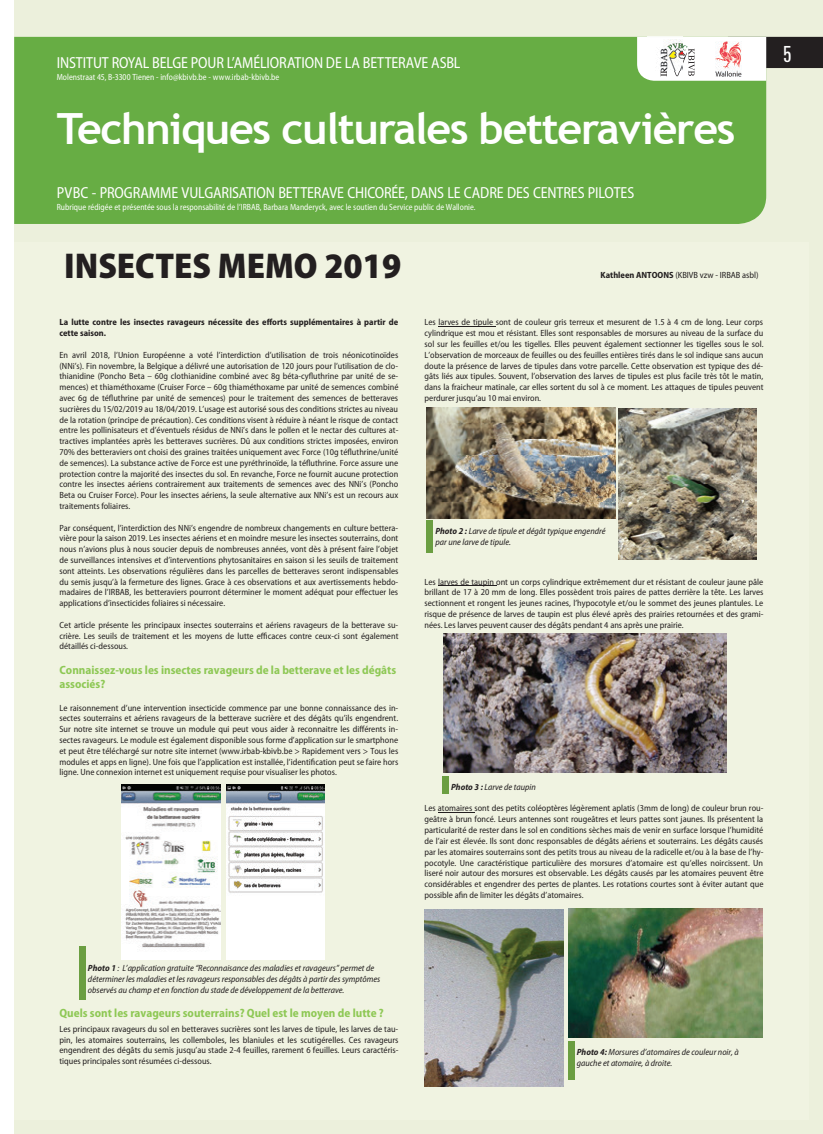
<style>
.page{position:relative;width:823px;height:1134px;background:#fff}
.page>*{position:absolute;margin:0;border:0;box-sizing:border-box;transform-origin:0 0}
.t1{font:700 43px "Trebuchet MS";letter-spacing:-.03em;color:#fff}
.t2{font:900 semi-condensed 36px "Myriad Pro";color:#231f20}
.t3{font:500 condensed 22.5px "DINOT";color:#fff}
.t4{font:semi-condensed 16px "Myriad Pro";letter-spacing:-.005em;color:#fff;scale:.95 1}
.t5{font:700 semi-condensed 12px/14.4px "Myriad Pro";color:#8ec855}
.t6{font:semi-condensed 9px/10.8px "Myriad Pro";color:#231f20;text-align:justify}
.t7{font:italic semi-condensed 9px/10.8px "Myriad Pro";color:#231f20}
.t8{font:semi-condensed 9px "Myriad Pro";letter-spacing:.005em;color:#fff;scale:.92 1}
.t9{font:700 semi-condensed 9px/10.8px "Myriad Pro";color:#231f20}
.s1{font-weight:700}
</style>
<div class="page">
<div style="left:14px;top:0;width:808px;height:1134px;background:#ecf0dc"></div>
<div style="left:14px;top:37px;width:751px;height:187px;background:#67ad44"></div>
<svg style="left:636px;top:37px;width:186px;height:44px;background:#b2b3ae"></svg>
<div style="left:710px;top:41px;width:35px;height:35px;background:#fff"></div>
<img style="left:715px;top:41px;width:26px;height:35px">
<hr style="left:438px;top:326px;width:57px;height:1px;background:#231f20">
<hr style="left:438px;top:585px;width:58px;height:1px;background:#231f20">
<hr style="left:437px;top:812px;width:37px;height:1px;background:#231f20">
<img style="left:226px;top:784px;width:99px;height:175px">
<div style="left:79px;top:946px;width:6px;height:53px;background:#6b9e41"></div>
<img style="left:121px;top:784px;width:99px;height:175px">
<img style="left:426px;top:408px;width:189px;height:111px">
<img style="left:618px;top:408px;width:137px;height:152px">
<div style="left:426px;top:520px;width:6px;height:32px;background:#6b9e41"></div>
<img style="left:443px;top:633px;width:283px;height:139px">
<div style="left:442px;top:776px;width:6px;height:18px;background:#6b9e41"></div>
<img style="left:568px;top:909px;width:194px;height:128px">
<img style="left:424px;top:909px;width:139px;height:177px">
<div style="left:567px;top:1041px;width:6px;height:38px;background:#6b9e41"></div>
<img style="left:646px;top:36px;width:36px;height:35px">
<h3 class="t4" style="left:57px;top:54px;width:426px">INSTITUT ROYAL BELGE POUR L’AMÉLIORATION DE LA BETTERAVE ASBL</h3>
<p class="t8" style="left:57px;top:72px;width:243px">Molenstraat 45, B-3300 Tienen - info@kbivb.be - www.irbab-kbivb.be</p>
<h1 class="t1" style="left:57px;top:102px;width:679px">Techniques culturales betteravières</h1>
<h3 class="t4" style="left:57px;top:184px;width:609px">PVBC - PROGRAMME VULGARISATION BETTERAVE CHICORÉE, DANS LE CADRE DES CENTRES PILOTES</h3>
<p class="t8" style="left:57px;top:202px;width:456px">Rubrique rédigée et présentée sous la responsabilité de l’IRBAB, Barbara Manderyck, avec le soutien du Service public de Wallonie.</p>
<h2 class="t2" style="left:64px;top:246px;width:338px">INSECTES MEMO 2019</h2>
<p class="t9" style="left:59px;top:317px;width:340px">La lutte contre les insectes ravageurs nécessite des efforts supplémentaires à partir de cette saison.</p>
<p class="t6" style="left:59px;top:349px;width:340px">En avril 2018, l’Union Européenne a voté l’interdiction d’utilisation de trois néonicotinoïdes (NNi’s). Fin novembre, la Belgique a délivré une autorisation de 120 jours pour l’utilisation de clo&shy;thianidine (Poncho Beta – 60g clothianidine combiné avec 8g béta-cyfluthrine par unité de se&shy;mences) et thiaméthoxame (Cruiser Force – 60g thiaméthoxame par unité de semences combiné avec 6g de téfluthrine par unité de semences) pour le traitement des semences de betteraves sucrières du 15/02/2019 au 18/04/2019. L’usage est autorisé sous des conditions strictes au niveau de la rotation (principe de précaution). Ces conditions visent à réduire à néant le risque de contact entre les pollinisateurs et d’éventuels résidus de NNi’s dans le pollen et le nectar des cultures at&shy;tractives implantées après les betteraves sucrières. Dû aux conditions strictes imposées, environ 70% des betteraviers ont choisi des graines traitées uniquement avec Force (10g téfluthrine/unité de semences). La substance active de Force est une pyréthrinoïde, la téfluthrine. Force assure une protection contre la majorité des insectes du sol. En revanche, Force ne fournit aucune protection contre les insectes aériens contrairement aux traitements de semences avec des NNi’s (Poncho Beta ou Cruiser Force). Pour les insectes aériens, la seule alternative aux NNi’s est un recours aux traitements foliaires.</p>
<p class="t6" style="left:59px;top:522px;width:340px">Par conséquent, l’interdiction des NNi’s engendre de nombreux changements en culture bettera&shy;vière pour la saison 2019. Les insectes aériens et en moindre mesure les insectes souterrains, dont nous n’avions plus à nous soucier depuis de nombreuses années, vont dès à présent faire l’objet de surveillances intensives et d’interventions phytosanitaires en saison si les seuils de traitement sont atteints. Les observations régulières dans les parcelles de betteraves seront indispensables du semis jusqu’à la fermeture des lignes. Grace à ces observations et aux avertissements hebdo&shy;madaires de l’IRBAB, les betteraviers pourront déterminer le moment adéquat pour effectuer les applications d’insecticides foliaires si nécessaire.</p>
<p class="t6" style="left:59px;top:620px;width:340px">Cet article présente les principaux insectes souterrains et aériens ravageurs de la betterave su&shy;crière. Les seuils de traitement et les moyens de lutte efficaces contre ceux-ci sont également détaillés ci-dessous.</p>
<h3 class="t5" style="left:59px;top:663px;width:338px">Connaissez-vous les insectes ravageurs de la betterave et les dégâts associés?</h3>
<p class="t6" style="left:59px;top:702px;width:340px">Le raisonnement d’une intervention insecticide commence par une bonne connaissance des in&shy;sectes souterrains et aériens ravageurs de la betterave sucrière et des dégâts qu’ils engendrent.<br>Sur notre site internet se trouve un module qui peut vous aider à reconnaitre les différents in&shy;sectes ravageurs. Le module est également disponible sous forme d’application sur le smartphone et peut être téléchargé sur notre site internet (www.irbab-kbivb.be &gt; Rapidement vers &gt; Tous les modules et apps en ligne). Une fois que l’application est installée, l’identification peut se faire hors ligne. Une connexion internet est uniquement requise pour visualiser les photos.</p>
<p class="t6" style="left:600px;top:270px;width:159px"><span class="s1">Kathleen ANTOONS</span> (KBIVB vzw - IRBAB asbl)</p>
<p class="t6" style="left:424px;top:317px;width:340px">Les larves de tipule sont de couleur gris terreux et mesurent de 1.5 à 4 cm de long. Leur corps cylindrique est mou et résistant. Elles sont responsables de morsures au niveau de la surface du sol sur les feuilles et/ou les tigelles. Elles peuvent également sectionner les tigelles sous le sol.<br>L’observation de morceaux de feuilles ou des feuilles entières tirés dans le sol indique sans aucun doute la présence de larves de tipules dans votre parcelle. Cette observation est typique des dé&shy;gâts liés aux tipules. Souvent, l’observation des larves de tipules est plus facile très tôt le matin, dans la fraicheur matinale, car elles sortent du sol à ce moment. Les attaques de tipules peuvent perdurer jusqu’au 10 mai environ.</p>
<p class="t7" style="left:435px;top:526px;width:172px"><span class="s1">Photo 2 :</span> Larve de tipule et dégât typique engendré par une larve de tipule.</p>
<p class="t6" style="left:424px;top:576px;width:340px">Les larves de taupin ont un corps cylindrique extrêmement dur et résistant de couleur jaune pâle brillant de 17 à 20 mm de long. Elles possèdent trois paires de pattes derrière la tête. Les larves sectionnent et rongent les jeunes racines, l’hypocotyle et/ou le sommet des jeunes plantules. Le risque de présence de larves de taupin est plus élevé après des prairies retournées et des grami&shy;nées. Les larves peuvent causer des dégâts pendant 4 ans après une prairie.</p>
<p class="t7" style="left:451px;top:782px;width:86px"><span class="s1">Photo 3 :</span> Larve de taupin</p>
<p class="t6" style="left:424px;top:803px;width:340px">Les atomaires sont des petits coléoptères légèrement aplatis (3mm de long) de couleur brun rou&shy;geâtre à brun foncé. Leurs antennes sont rougeâtres et leurs pattes sont jaunes. Ils présentent la particularité de rester dans le sol en conditions sèches mais de venir en surface lorsque l’humidité de l’air est élevée. Ils sont donc responsables de dégâts aériens et souterrains. Les dégâts causés par les atomaires souterrains sont des petits trous au niveau de la radicelle et/ou à la base de l’hy&shy;pocotyle. Une caractéristique particulière des morsures d’atomaire est qu’elles noircissent. Un liseré noir autour des morsures est observable. Les dégâts causés par les atomaires peuvent être considérables et engendrer des pertes de plantes. Les rotations courtes sont à éviter autant que possible afin de limiter les dégâts d’atomaires.</p>
<h3 class="t3" style="left:782px;top:40px;width:10px">5</h3>
<p class="t7" style="left:88px;top:963px;width:294px"><span class="s1">Photo 1</span> : L’application gratuite “Reconnaisance des maladies et ravageurs” permet de déterminer les maladies et les ravageurs responsables des dégâts à partir des symptômes observés au champ et en fonction du stade de développement de la betterave.</p>
<h3 class="t5" style="left:59px;top:1006px;width:326px">Quels sont les ravageurs souterrains? Quel est le moyen de lutte ?</h3>
<p class="t6" style="left:59px;top:1023px;width:340px">Les principaux ravageurs du sol en betteraves sucrières sont les larves de tipule, les larves de tau&shy;pin, les atomaires souterrains, les collemboles, les blaniules et les scutigérelles. Ces ravageurs engendrent des dégâts du semis jusqu’au stade 2-4 feuilles, rarement 6 feuilles. Leurs caractéris&shy;tiques principales sont résumées ci-dessous.</p>
<p class="t7" style="left:576px;top:1047px;width:163px"><span class="s1">Photo 4:</span> Morsures d’atomaires de couleur noir, à gauche et atomaire, à droite.</p>
</div>
